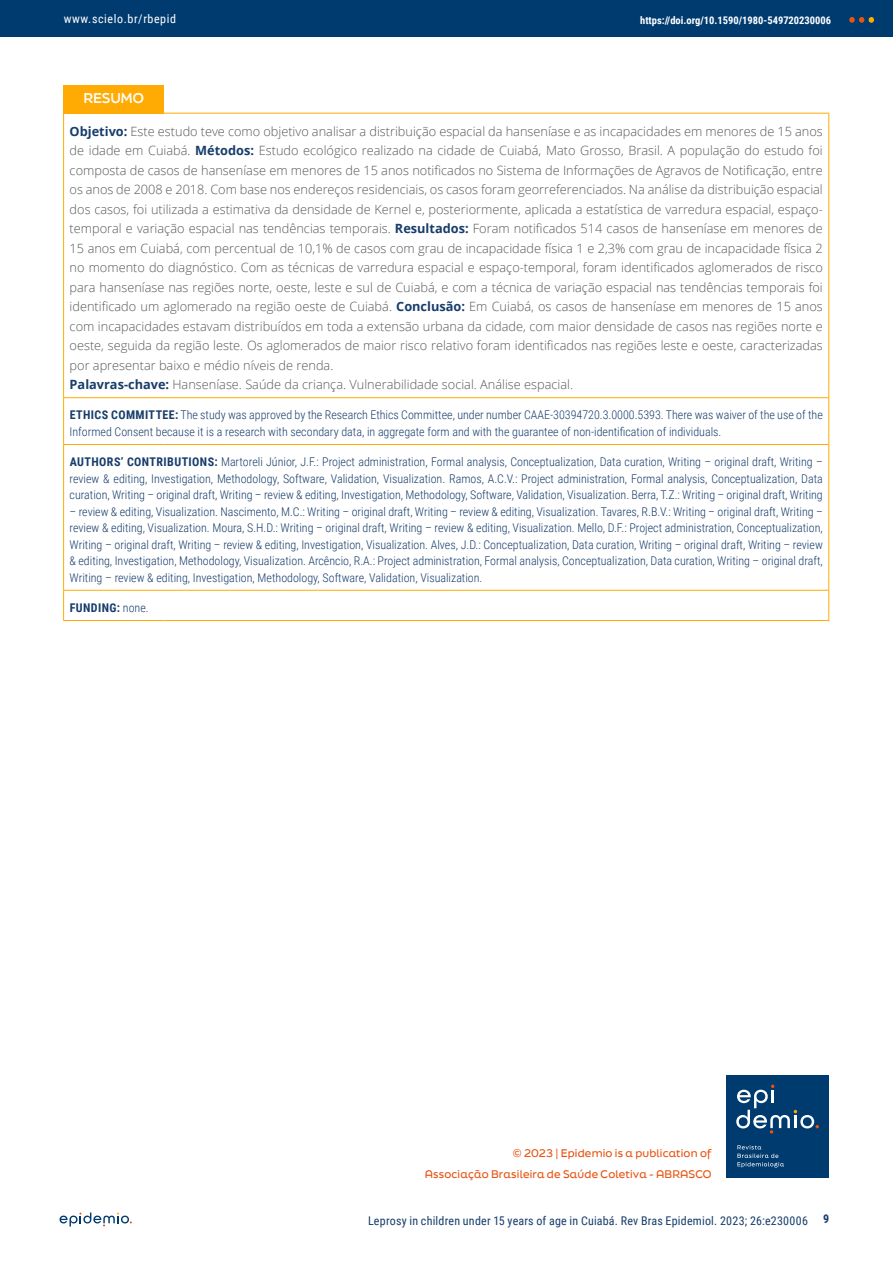
<style>
.page{position:relative;width:893px;height:1263px;background:#fff}
.page>*{position:absolute;margin:0;border:0;box-sizing:border-box;transform-origin:0 0}
.t1{font:700 13.5px "Final Six";letter-spacing:-.01em;color:#fff}
.t2{font:300 12.75px/19.5px "Open Sans";color:#575756}
.t3{font:300 12px/16.5px "Roboto Condensed";color:#173d6b;text-align:justify}
.t4{font:12px "Roboto Condensed";letter-spacing:.015em;color:#173d6b}
.t5{font:12px "Roboto Condensed";letter-spacing:.05em;color:#fff}
.t6{font:700 12px "Roboto Condensed";letter-spacing:.035em;color:#173d6b}
.t7{font:500 10.5px/21px "Final Six";letter-spacing:.015em;color:#e85412;text-align:right}
.t8{font:700 10.5px "Roboto Condensed";color:#fff}
.s1{font-weight:700;color:#173d6b}
.s2{font-weight:700}
.s3{font-weight:300}
</style>
<div class="page">
<div style="left:0;top:0;width:893px;height:36px;background:#003b70"></div>
<svg style="left:849px;top:17px;width:25px;height:6px"></svg>
<svg style="left:60px;top:1212px;width:72px;height:14px"></svg>
<div style="left:726px;top:1075px;width:103px;height:103px;background:#003b70"></div>
<svg style="left:737px;top:1145px;width:47px;height:22px"></svg>
<svg style="left:736px;top:1084px;width:83px;height:49px"></svg>
<div style="left:64px;top:85px;width:100px;height:28px;background:#ffab03"></div>
<hr style="left:63px;top:113px;width:1px;height:284px;background:#ffab03">
<hr style="left:164px;top:113px;width:665px;height:1px;background:#ffab03">
<hr style="left:828px;top:114px;width:1px;height:283px;background:#ffab03">
<hr style="left:63px;top:398px;width:1px;height:46px;background:#ffab03">
<hr style="left:63px;top:444px;width:1px;height:146px;background:#ffab03">
<hr style="left:828px;top:398px;width:1px;height:46px;background:#ffab03">
<hr style="left:828px;top:444px;width:1px;height:146px;background:#ffab03">
<hr style="left:63px;top:397px;width:101px;height:1px;background:#ffab03">
<hr style="left:164px;top:397px;width:665px;height:1px;background:#ffab03">
<hr style="left:64px;top:444px;width:100px;height:1px;background:#ffab03">
<hr style="left:164px;top:444px;width:664px;height:1px;background:#ffab03">
<hr style="left:63px;top:590px;width:101px;height:1px;background:#ffab03">
<hr style="left:164px;top:590px;width:665px;height:1px;background:#ffab03">
<svg style="left:63px;top:591px;width:1px;height:29px"></svg>
<svg style="left:828px;top:591px;width:1px;height:29px"></svg>
<hr style="left:63px;top:620px;width:101px;height:1px;background:#ffab03">
<hr style="left:164px;top:620px;width:665px;height:1px;background:#ffab03">
<p class="t5" style="left:64px;top:10px;width:114px">www.scielo.br/rbepid</p>
<p class="t8" style="left:640px;top:12px;width:192px">https://doi.org/10.1590/1980-549720230006</p>
<p class="t1" style="left:83px;top:88px;width:62px">RESUMO</p>
<p class="t2" style="left:70px;top:121px;width:755px"><span class="s1">Objetivo:</span> Este estudo teve como objetivo analisar a distribuição espacial da hanseníase e as incapacidades em menores de 15 anos de idade em Cuiabá. <span class="s1">Métodos:</span> Estudo ecológico realizado na cidade de Cuiabá, Mato Grosso, Brasil. A população do estudo foi composta de casos de hanseníase em menores de 15 anos notificados no Sistema de Informações de Agravos de Notificação, entre os anos de 2008 e 2018. Com base nos endereços residenciais, os casos foram georreferenciados. Na análise da distribuição espacial dos casos, foi utilizada a estimativa da densidade de Kernel e, posteriormente, aplicada a estatística de varredura espacial, espaço&shy;temporal e variação espacial nas tendências temporais. <span class="s1">Resultados:</span> Foram notificados 514 casos de hanseníase em menores de 15 anos em Cuiabá, com percentual de 10,1% de casos com grau de incapacidade física 1 e 2,3% com grau de incapacidade física 2 no momento do diagnóstico. Com as técnicas de varredura espacial e espaço-temporal, foram identificados aglomerados de risco para hanseníase nas regiões norte, oeste, leste e sul de Cuiabá, e com a técnica de variação espacial nas tendências temporais foi identificado um aglomerado na região oeste de Cuiabá. <span class="s1">Conclusão:</span> Em Cuiabá, os casos de hanseníase em menores de 15 anos com incapacidades estavam distribuídos em toda a extensão urbana da cidade, com maior densidade de casos nas regiões norte e oeste, seguida da região leste. Os aglomerados de maior risco relativo foram identificados nas regiões leste e oeste, caracterizadas por apresentar baixo e médio níveis de renda.<br><span class="s1">Palavras-chave:</span> Hanseníase. Saúde da criança. Vulnerabilidade social. Análise espacial.</p>
<p class="t3" style="left:70px;top:406px;width:755px"><span class="s2">ETHICS COMMITTEE:</span> The study was approved by the Research Ethics Committee, under number CAAE-30394720.3.0000.5393. There was waiver of the use of the<br>Informed Consent because it is a research with secondary data, in aggregate form and with the guarantee of non-identification of individuals.</p>
<p class="t3" style="left:70px;top:453px;width:755px"><span class="s2">AUTHORS’ CONTRIBUTIONS:</span> Martoreli Júnior, J.F.: Project administration, Formal analysis, Conceptualization, Data curation, Writing – original draft, Writing – review &amp; editing, Investigation, Methodology, Software, Validation, Visualization. Ramos, A.C.V.: Project administration, Formal analysis, Conceptualization, Data curation, Writing – original draft, Writing – review &amp; editing, Investigation, Methodology, Software, Validation, Visualization. Berra, T.Z.: Writing – original draft, Writing</p>
<p class="t3" style="left:70px;top:503px;width:755px">– review &amp; editing, Visualization. Nascimento, M.C.: Writing – original draft, Writing – review &amp; editing, Visualization. Tavares, R.B.V.: Writing – original draft, Writing – review &amp; editing, Visualization. Moura, S.H.D.: Writing – original draft, Writing – review &amp; editing, Visualization. Mello, D.F.: Project administration, Conceptualization, Writing – original draft, Writing – review &amp; editing, Investigation, Visualization. Alves, J.D.: Conceptualization, Data curation, Writing – original draft, Writing – review &amp; editing, Investigation, Methodology, Visualization. Arcêncio, R.A.: Project administration, Formal analysis, Conceptualization, Data curation, Writing – original draft, Writing – review &amp; editing, Investigation, Methodology, Software, Validation, Visualization.</p>
<p class="t6" style="left:70px;top:599px;width:80px">FUNDING: <span class="s3">none.</span></p>
<p class="t7" style="left:425px;top:1142px;width:288px">© 2023 | Epidemio is a publication of<br>Associação Brasileira de Saúde Coletiva - ABRASCO</p>
<p class="t4" style="left:368px;top:1212px;width:441px">Leprosy in children under 15 years of age in Cuiabá. Rev Bras Epidemiol. 2023; 26:e230006</p>
<p class="t6" style="left:823px;top:1211px;width:8px">9</p>
</div>
